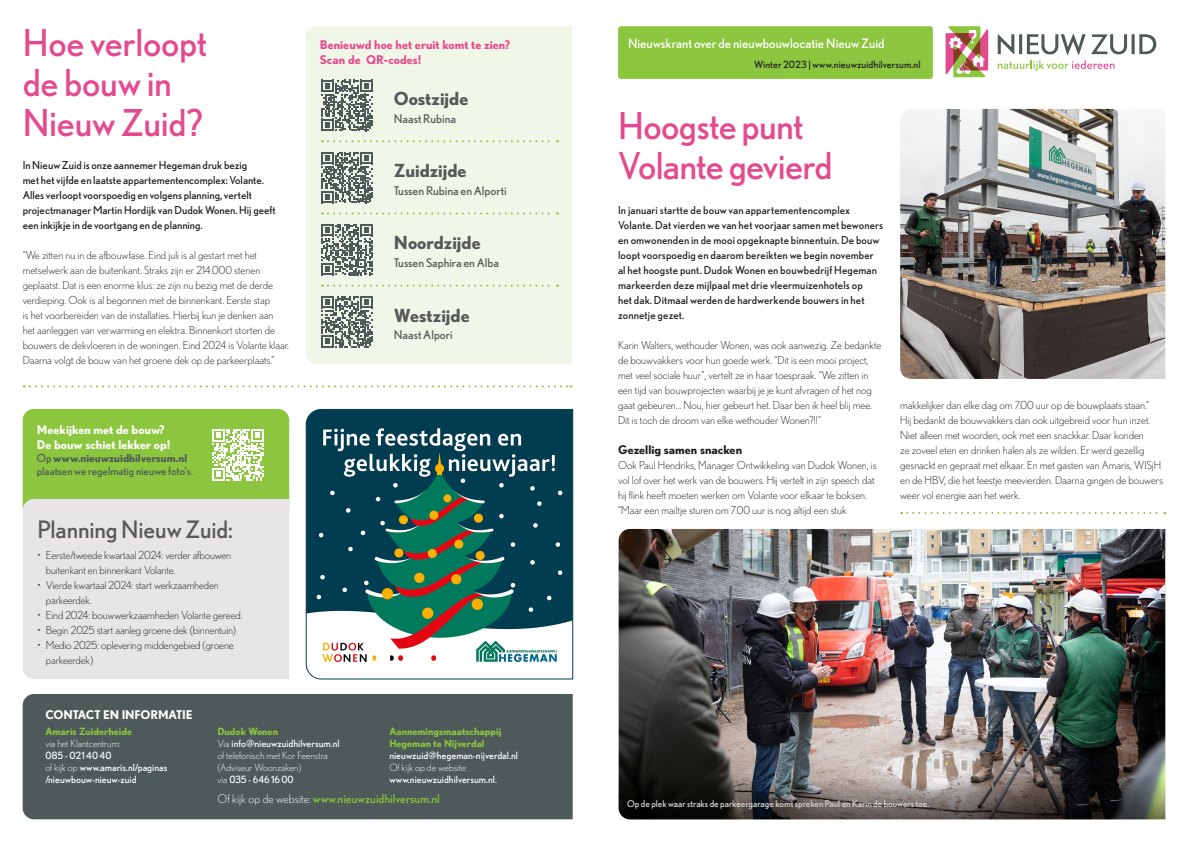
<style>
.page{position:relative;width:1188px;height:842px;background:#fff}
.page>*{position:absolute;margin:0;border:0;box-sizing:border-box;transform-origin:0 0}
._001_-_Kop{font:37px/40px "Nobel";letter-spacing:-.015em;color:#e44b8f}
.t1{font:24px "Nobel";letter-spacing:-.005em;color:#57585a}
.t2{font:700 18px "Nobel";color:#57585a}
.t3{font:13px "Nobel";color:#fff}
._004_-_Tussenkopje{font:12px "Nobel";color:#57585a}
._004_-_Tussenkopje-2{font:700 12px/15px "Nobel";color:#fff}
._004_-_Tussenkopje-3{font:700 12px/15px "Nobel";color:#e44b8f}
.t4{font:12px "Nobel";color:#8bc63e}
._004_-_Tussenkopje-4{font:700 12px "Nobel";color:#231f20}
._003_-_Platte_tekst{font:300 11px/15px "Nobel";color:#231f20}
._002_-_Intro{font:11px/15px "Nobel";letter-spacing:.01em;color:#231f20}
._004_-_Tussenkopje-5{font:11px/13.2px "Nobel";color:#4e5959}
.t5{font:300 10px/12px "Nobel";color:#fff}
.t6{font:700 10px/12px "Nobel";color:#8bc63e}
.t7{font:10px/12px "Nobel";color:#fff}
.t8{font:10px "Nobel";letter-spacing:.005em;color:#231f20}
.t9{font:9.2px "Nobel";color:#d9dadb}
.s1{font-weight:700}
.s2{font-weight:700;color:#8bc63e}
.s3{font-weight:400}
.s4{font-weight:300}
.s5{font-weight:400;color:#fff}
.s6{font-weight:300;color:#fff}
</style>
<div class="page">
<div style="left:23px;top:409px;width:266px;height:90px;background:#8bc63e"></div>
<svg style="left:901px;top:512px;width:264px;height:2px"></svg>
<img style="left:619px;top:529px;width:546px;height:248px">
<div style="left:23px;top:499px;width:266px;height:180px;background:#e7e5e6"></div>
<div style="left:305px;top:26px;width:267px;height:338px;background:#f1f7e8"></div>
<div style="left:23px;top:694px;width:550px;height:125px;background:#4e5959"></div>
<hr style="left:1131px;top:34px;width:3px;height:20px;background:#4e5959">
<svg style="left:1139px;top:34px;width:17px;height:20px"></svg>
<svg style="left:998px;top:34px;width:129px;height:37px"></svg>
<svg style="left:945px;top:26px;width:43px;height:51px"></svg>
<div style="left:618px;top:26px;width:315px;height:53px;background:#8bc63e;border-radius:3px"></div>
<svg style="left:305px;top:408px;width:269px;height:272px"></svg>
<img style="left:900px;top:109px;width:265px;height:270px">
<svg style="left:619px;top:777px;width:546px;height:42px;background:#4d4946"></svg>
<svg style="left:24px;top:385px;width:547px;height:2px"></svg>
<svg style="left:322px;top:285px;width:236px;height:2px"></svg>
<svg style="left:322px;top:212px;width:236px;height:2px"></svg>
<svg style="left:322px;top:140px;width:236px;height:2px"></svg>
<svg style="left:321px;top:80px;width:52px;height:51px;background:#8e9791"></svg>
<svg style="left:321px;top:152px;width:52px;height:51px;background:#8b948e"></svg>
<svg style="left:321px;top:224px;width:52px;height:51px;background:#8f9892"></svg>
<svg style="left:321px;top:296px;width:52px;height:51px;background:#909993"></svg>
<p class="_001_-_Kop" style="left:23px;top:22px;width:186px">Hoe verloopt de bouw in<br>Nieuw Zuid?</p>
<p class="_002_-_Intro" style="left:23px;top:157px;width:254px">In Nieuw Zuid is onze aannemer Hegeman druk bezig<br>met het vijfde en laatste appartementencomplex: Volante.<br>Alles verloopt voorspoedig en volgens planning, vertelt projectmanager Martin Hordijk van Dudok Wonen. Hij geeft een inkijkje in de voortgang en de planning.</p>
<p class="_003_-_Platte_tekst" style="left:23px;top:247px;width:268px">“We zitten nu in de afbouwfase. Eind juli is al gestart met het metselwerk aan de buitenkant. Straks zijn er 214.000 stenen geplaatst. Dat is een enorme klus: ze zijn nu bezig met de derde verdieping. Ook is al begonnen met de binnenkant. Eerste stap<br>is het voorbereiden van de installaties. Hierbij kun je denken aan<br>het aanleggen van verwarming en elektra. Binnenkort storten de bouwers de dekvloeren in de woningen. Eind 2024 is Volante klaar.<br>Daarna volgt de bouw van het groene dek op de parkeerplaats.”</p>
<p class="_004_-_Tussenkopje-2" style="left:37px;top:422px;width:135px">Meekijken met de bouw?<br>De bouw schiet lekker op!</p>
<p class="_004_-_Tussenkopje-5" style="left:37px;top:451px;width:158px">Op <span class="s1">www.nieuwzuidhilversum.nl </span>plaatsen we regelmatig nieuwe foto’s.</p>
<p class="t1" style="left:37px;top:516px;width:197px">Planning Nieuw Zuid:</p>
<p class="_003_-_Platte_tekst" style="left:46px;top:547px;width:187px;text-indent:-9px">• Eerste/tweede kwartaal 2024: verder afbouwen buitenkant en binnenkant Volante.</p>
<p class="_003_-_Platte_tekst" style="left:46px;top:577px;width:174px;text-indent:-9px">• Vierde kwartaal 2024: start werkzaamheden parkeerdek.</p>
<p class="_003_-_Platte_tekst" style="left:37px;top:607px;width:207px">• Eind 2024: bouwwerkzaamheden Volante gereed.</p>
<p class="_003_-_Platte_tekst" style="left:37px;top:622px;width:200px">• Begin 2025 start aanleg groene dek (binnentuin)</p>
<p class="_003_-_Platte_tekst" style="left:46px;top:637px;width:189px;text-indent:-9px">• Medio 2025: oplevering middengebied (groene parkeerdek)</p>
<p class="_004_-_Tussenkopje-3" style="left:320px;top:37px;width:192px">Benieuwd hoe het eruit komt te zien?<br>Scan de QR-codes!</p>
<p class="t2" style="left:394px;top:88px;width:76px">Oostzijde</p>
<p class="_004_-_Tussenkopje" style="left:394px;top:112px;width:64px">Naast Rubina</p>
<p class="t2" style="left:394px;top:160px;width:74px">Zuidzijde</p>
<p class="_004_-_Tussenkopje" style="left:394px;top:184px;width:114px">Tussen Rubina en Alporti</p>
<p class="t2" style="left:394px;top:232px;width:88px">Noordzijde</p>
<p class="_004_-_Tussenkopje" style="left:394px;top:256px;width:107px">Tussen Saphira en Alba</p>
<p class="t2" style="left:394px;top:304px;width:77px">Westzijde</p>
<p class="_004_-_Tussenkopje" style="left:394px;top:328px;width:60px">Naast Alpori</p>
<p class="_004_-_Tussenkopje-2" style="left:45px;top:706px;width:149px">CONTACT EN INFORMATIE</p>
<p class="t5" style="left:45px;top:726px;width:88px"><span class="s2">Amaris Zuiderheide </span>via het Klantcentrum:<br><span class="s3">085 - 021 40 40</span></p>
<p class="t7" style="left:45px;top:761px;width:124px"><span class="s4">of kijk op</span> www.amaris.nl/paginas /nieuwbouw-nieuw-zuid</p>
<p class="t6" style="left:217px;top:725px;width:62px">Dudok Wonen</p>
<p class="t5" style="left:217px;top:738px;width:124px">Via <span class="s3">info@nieuwzuidhilversum.nl </span>of telefonisch met Kor Feenstra (Adviseur Woonzaken)<br>via <span class="s3">035 - 646 16 00</span></p>
<p class="t6" style="left:389px;top:725px;width:130px">Aannemingsmaatschappij<br>Hegeman te Nijverdal <span class="s5">nieuwzuid@hegeman-nijverdal.nl</span></p>
<p class="t5" style="left:389px;top:762px;width:79px">Of kijk op de website:</p>
<p class="t7" style="left:389px;top:773px;width:109px">www.nieuwzuidhilversum.nl.</p>
<p class="t3" style="left:628px;top:36px;width:258px">Nieuwskrant over de nieuwbouwlocatie Nieuw Zuid</p>
<p class="t8" style="left:754px;top:59px;width:168px">Winter 2023 | www.nieuwzuidhilversum.nl</p>
<p class="_001_-_Kop" style="left:618px;top:105px;width:216px">Hoogste punt<br>Volante gevierd</p>
<p class="_002_-_Intro" style="left:618px;top:202px;width:267px">In januari startte de bouw van appartementencomplex Volante. Dat vierden we van het voorjaar samen met bewoners en omwonenden in de mooi opgeknapte binnentuin. De bouw loopt voorspoedig en daarom bereikten we begin november al het hoogste punt. Dudok Wonen en bouwbedrijf Hegeman markeerden deze mijlpaal met drie vleermuizenhotels op<br>het dak. Ditmaal werden de hardwerkende bouwers in het zonnetje gezet.</p>
<p class="_003_-_Platte_tekst" style="left:618px;top:337px;width:265px">Karin Walters, wethouder Wonen, was ook aanwezig. Ze bedankte de bouwvakkers voor hun goede werk. “Dit is een mooi project, met veel sociale huur”, vertelt ze in haar toespraak. “We zitten in een tijd van bouwprojecten waarbij je je kunt afvragen of het nog gaat gebeuren... Nou, hier gebeurt het. Daar ben ik heel blij mee.<br>Dit is toch de droom van elke wethouder Wonen?!!”</p>
<p class="_004_-_Tussenkopje-4" style="left:618px;top:442px;width:126px">Gezellig samen snacken</p>
<p class="_003_-_Platte_tekst" style="left:618px;top:457px;width:260px">Ook Paul Hendriks, Manager Ontwikkeling van Dudok Wonen, is vol lof over het werk van de bouwers. Hij vertelt in zijn speech dat hij flink heeft moeten werken om Volante voor elkaar te boksen. “Maar een mailtje sturen om 7.00 uur is nog altijd een stuk</p>
<p class="_003_-_Platte_tekst" style="left:900px;top:397px;width:264px">makkelijker dan elke dag om 7.00 uur op de bouwplaats staan.” Hij bedankt de bouwvakkers dan ook uitgebreid voor hun inzet.<br>Niet alleen met woorden, ook met een snackkar. Daar konden<br>ze zoveel eten en drinken halen als ze wilden. Er werd gezellig gesnackt en gepraat met elkaar. En met gasten van Amaris, WISjH en de HBV, die het feestje meevierden. Daarna gingen de bouwers weer vol energie aan het werk.</p>
<p class="t4" style="left:218px;top:792px;width:224px"><span class="s6">Of kijk op de website:</span>www.nieuwzuidhilversum.nl</p>
<p class="t9" style="left:627px;top:799px;width:303px">Op de plek waar straks de parkeergarage komt spreken Paul en Karin de bouwers toe.</p>
</div>
